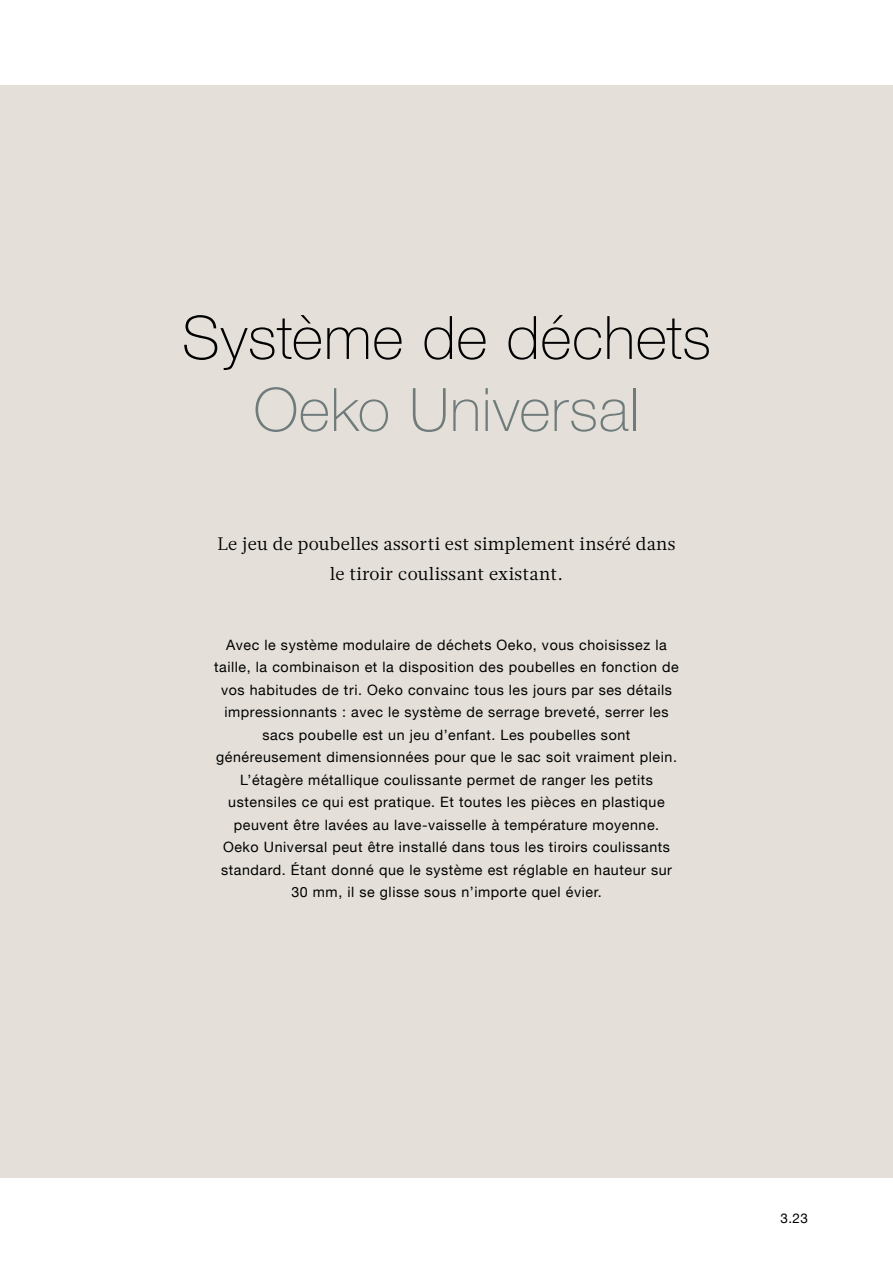
<style>
.page{position:relative;width:893px;height:1263px;background:#fff}
.page>*{position:absolute;margin:0;border:0;box-sizing:border-box;transform-origin:0 0}
.t1{font:100 60px "Helvetica Neue LT";letter-spacing:.005em;color:#000}
.t2{font:100 60px "Helvetica Neue LT";letter-spacing:.01em;color:#707c7c}
.t3{font:18px/30px "Glosa Text";letter-spacing:.02em;color:#000;text-align:center}
.t4{font:14.25px/22.5px "Helvetica Neue LT";letter-spacing:.04em;color:#000;text-align:center}
.t5{font:13.5px "Helvetica Neue LT";color:#000}
</style>
<div class="page">
<div style="left:0;top:85px;width:893px;height:1093px;background:#e4e0d9"></div>
<h1 class="t1" style="left:182px;top:303px;width:531px">Système de déchets</h1>
<h1 class="t2" style="left:254px;top:375px;width:387px">Oeko Universal</h1>
<p class="t3" style="left:217px;top:529px;width:460px">Le jeu de poubelles assorti est simplement inséré dans le tiroir coulissant existant.</p>
<p class="t4" style="left:214px;top:633px;width:466px">Avec le système modulaire de déchets Oeko, vous choisissez la taille, la combinaison et la disposition des poubelles en fonction de vos habitudes de tri. Oeko convainc tous les jours par ses détails impressionnants : avec le système de serrage breveté, serrer les sacs poubelle est un jeu d’enfant. Les poubelles sont généreusement dimensionnées pour que le sac soit vraiment plein.<br>L’étagère métallique coulissante permet de ranger les petits ustensiles ce qui est pratique. Et toutes les pièces en plastique peuvent être lavées au lave-vaisselle à température moyenne.<br>Oeko Universal peut être installé dans tous les tiroirs coulissants standard. Étant donné que le système est réglable en hauteur sur 30 mm, il se glisse sous n’importe quel évier.</p>
<p class="t5" style="left:781px;top:1210px;width:29px">3.23</p>
</div>
